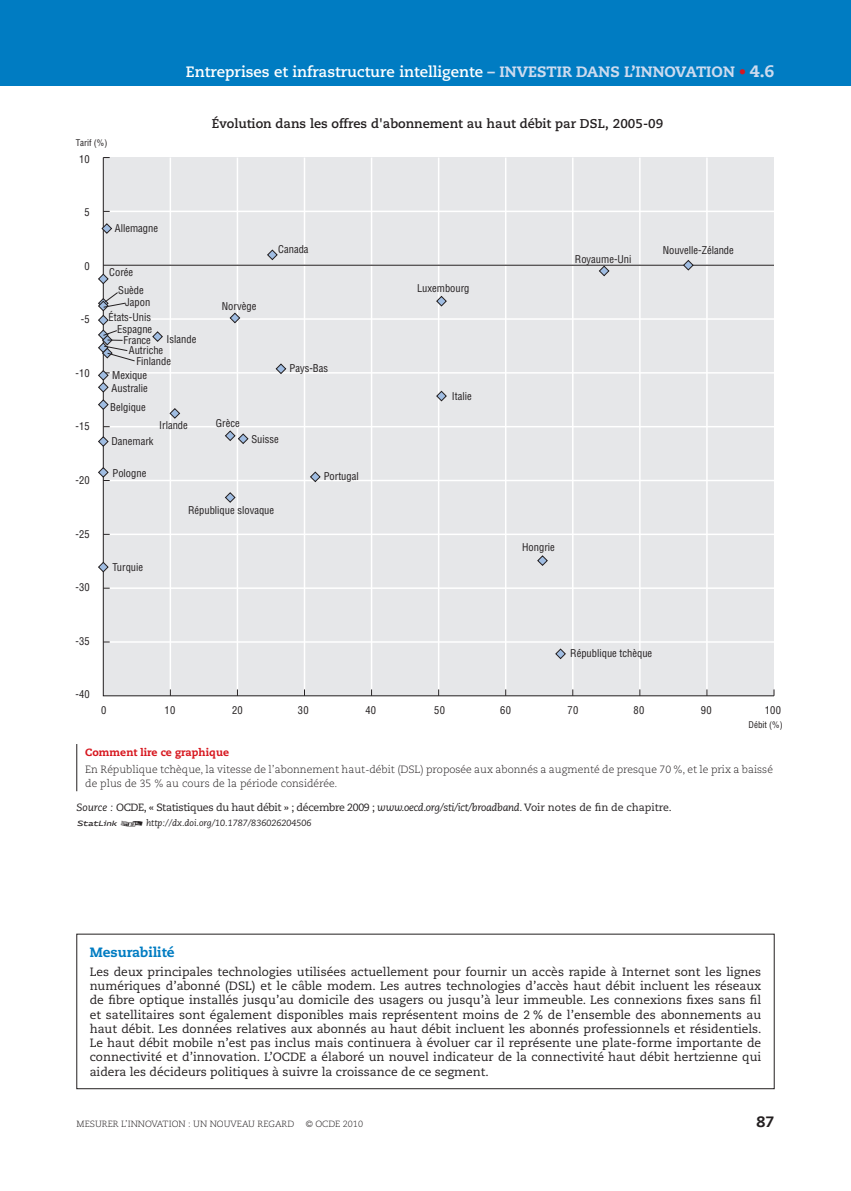
<style>
.page{position:relative;width:851px;height:1191px;background:#fff}
.page>*{position:absolute;margin:0;border:0;box-sizing:border-box;transform-origin:0 0}
.t1{font:700 15px "Caecilia LT Std";color:#fff}
.t2{font:800 15px "Caecilia LT Std";color:#231f20}
.t3{font:800 13.5px "Caecilia LT Std";color:#007cc2}
.t4{font:700 12.75px "Caecilia LT Std";color:#231f20}
.t5{font:12px/14.2px "Caecilia LT Std";color:#231f20;text-align:justify}
.t6{font:condensed 10.5px "Helvetica LT Std";color:#231f20}
.t7{font:300 10.5px/14.2px "Caecilia LT Std";color:#231f20}
.t8{font:10.5px "Caecilia LT Std";letter-spacing:-.03em;color:#231f20}
.t9{font:800 10.5px "Caecilia LT Std";color:#d7171f}
.t10{font:300 9px "Caecilia LT Std";color:#231f20}
.t11{font:italic 9px "Caecilia LT Std";color:#231f20}
.t12{font:condensed 9px "Helvetica LT Std";color:#231f20}
.s1{font-weight:800;color:#cddbef}
.s2{font-weight:800;color:#d7171f}
.s3{font-weight:800;font-size:16.5px;color:#cddbef}
.s4{font-style:italic}
.s5{font-family:"Stat Link";font-style:normal}
</style>
<div class="page">
<div style="left:0;top:0;width:21px;height:85px;background:#007cc2"></div>
<div style="left:21px;top:0;width:829px;height:85px;background:#007cc2"></div>
<div style="left:102px;top:157px;width:672px;height:539px;background:#e6e7e9"></div>
<svg style="left:98px;top:399px;width:10px;height:11px"></svg>
<svg style="left:267px;top:250px;width:10px;height:10px"></svg>
<svg style="left:555px;top:648px;width:10px;height:11px"></svg>
<svg style="left:98px;top:436px;width:10px;height:11px"></svg>
<svg style="left:102px;top:223px;width:10px;height:11px"></svg>
<svg style="left:537px;top:555px;width:10px;height:11px"></svg>
<svg style="left:152px;top:331px;width:11px;height:11px"></svg>
<svg style="left:170px;top:408px;width:10px;height:10px"></svg>
<svg style="left:436px;top:391px;width:10px;height:10px"></svg>
<svg style="left:98px;top:274px;width:10px;height:10px"></svg>
<svg style="left:436px;top:296px;width:10px;height:10px"></svg>
<svg style="left:98px;top:370px;width:12px;height:22px"></svg>
<svg style="left:276px;top:363px;width:10px;height:11px"></svg>
<svg style="left:683px;top:260px;width:10px;height:10px"></svg>
<svg style="left:230px;top:313px;width:10px;height:10px"></svg>
<svg style="left:98px;top:467px;width:12px;height:14px"></svg>
<svg style="left:310px;top:471px;width:10px;height:11px"></svg>
<svg style="left:225px;top:492px;width:10px;height:11px"></svg>
<svg style="left:225px;top:430px;width:23px;height:14px"></svg>
<svg style="left:98px;top:562px;width:10px;height:10px"></svg>
<svg style="left:598px;top:266px;width:11px;height:10px"></svg>
<svg style="left:98px;top:292px;width:37px;height:69px;background:#ccced3"></svg>
<div style="left:77px;top:934px;width:697px;height:155px;border:1px solid #231f20"></div>
<hr style="left:76px;top:744px;width:1px;height:47px;background:#231f20">
<p class="t1" style="left:186px;top:63px;width:590px">Entreprises et infrastructure intelligente <span class="s1">– Investir dans l’innovation</span> <span class="s2">•</span> <span class="s3">4.6</span></p>
<p class="t12" style="left:76px;top:137px;width:33px">Tarif (%)</p>
<p class="t6" style="left:79px;top:152px;width:12px">10</p>
<p class="t4" style="left:212px;top:116px;width:453px">Évolution dans les offres d'abonnement au haut débit par DSL, 2005-09</p>
<p class="t6" style="left:84px;top:206px;width:7px">5</p>
<p class="t6" style="left:84px;top:259px;width:7px">0</p>
<p class="t6" style="left:81px;top:313px;width:10px">-5</p>
<p class="t6" style="left:76px;top:366px;width:15px">-10</p>
<p class="t6" style="left:76px;top:420px;width:15px">-15</p>
<p class="t6" style="left:115px;top:222px;width:45px">Allemagne</p>
<p class="t6" style="left:109px;top:266px;width:25px">Corée</p>
<p class="t6" style="left:118px;top:283px;width:27px">Suède</p>
<p class="t6" style="left:125px;top:296px;width:27px">Japon</p>
<p class="t6" style="left:108px;top:311px;width:44px">États-Unis</p>
<p class="t6" style="left:117px;top:322px;width:36px">Espagne</p>
<p class="t6" style="left:123px;top:333px;width:29px">France</p>
<p class="t6" style="left:166px;top:332px;width:31px">Islande</p>
<p class="t6" style="left:129px;top:344px;width:36px">Autriche</p>
<p class="t6" style="left:137px;top:355px;width:36px">Finlande</p>
<p class="t6" style="left:112px;top:368px;width:36px">Mexique</p>
<p class="t6" style="left:112px;top:381px;width:38px">Australie</p>
<p class="t6" style="left:110px;top:400px;width:37px">Belgique</p>
<p class="t6" style="left:159px;top:419px;width:30px">Irlande</p>
<p class="t6" style="left:111px;top:435px;width:43px">Danemark</p>
<p class="t6" style="left:222px;top:299px;width:36px">Norvège</p>
<p class="t6" style="left:216px;top:417px;width:25px">Grèce</p>
<p class="t6" style="left:278px;top:243px;width:32px">Canada</p>
<p class="t6" style="left:289px;top:362px;width:40px">Pays-Bas</p>
<p class="t6" style="left:251px;top:432px;width:29px">Suisse</p>
<p class="t6" style="left:417px;top:281px;width:54px">Luxembourg</p>
<p class="t6" style="left:452px;top:390px;width:21px">Italie</p>
<p class="t6" style="left:575px;top:253px;width:58px">Royaume-Uni</p>
<p class="t6" style="left:662px;top:244px;width:73px">Nouvelle-Zélande</p>
<p class="t6" style="left:76px;top:473px;width:15px">-20</p>
<p class="t6" style="left:76px;top:527px;width:15px">-25</p>
<p class="t6" style="left:76px;top:580px;width:15px">-30</p>
<p class="t6" style="left:112px;top:467px;width:35px">Pologne</p>
<p class="t6" style="left:324px;top:470px;width:36px">Portugal</p>
<p class="t6" style="left:188px;top:503px;width:88px">République slovaque</p>
<p class="t6" style="left:112px;top:561px;width:32px">Turquie</p>
<p class="t6" style="left:522px;top:540px;width:34px">Hongrie</p>
<p class="t6" style="left:76px;top:634px;width:15px">-35</p>
<p class="t6" style="left:570px;top:646px;width:83px">République tchèque</p>
<p class="t6" style="left:76px;top:687px;width:15px">-40</p>
<p class="t6" style="left:101px;top:703px;width:7px">0</p>
<p class="t6" style="left:165px;top:703px;width:12px">10</p>
<p class="t6" style="left:232px;top:703px;width:12px">20</p>
<p class="t6" style="left:298px;top:703px;width:12px">30</p>
<p class="t6" style="left:365px;top:703px;width:12px">40</p>
<p class="t6" style="left:434px;top:703px;width:12px">50</p>
<p class="t6" style="left:500px;top:703px;width:12px">60</p>
<p class="t6" style="left:567px;top:703px;width:12px">70</p>
<p class="t6" style="left:633px;top:703px;width:12px">80</p>
<p class="t6" style="left:700px;top:703px;width:12px">90</p>
<p class="t6" style="left:764px;top:703px;width:18px">100</p>
<p class="t12" style="left:748px;top:719px;width:36px">Débit (%)</p>
<p class="t9" style="left:85px;top:746px;width:145px">Comment lire ce graphique</p>
<p class="t7" style="left:85px;top:762px;width:689px">En République tchèque, la vitesse de l’abonnement haut-débit (DSL) proposée aux abonnés a augmenté de presque 70 %, et le prix a baissé de plus de 35 % au cours de la période considérée.</p>
<p class="t8" style="left:77px;top:801px;width:596px"><span class="s4">Source :</span> OCDE, « Statistiques du haut débit » ; décembre 2009 ; <span class="s4">www.oecd.org/sti/ict/broadband.</span> Voir notes de fin de chapitre.</p>
<p class="t11" style="left:77px;top:817px;width:236px"><span class="s5">1 2</span> http://dx.doi.org/10.1787/836026204506</p>
<p class="t3" style="left:90px;top:944px;width:86px">Mesurabilité</p>
<p class="t5" style="left:90px;top:965px;width:673px">Les deux principales technologies utilisées actuellement pour fournir un accès rapide à Internet sont les lignes numériques d’abonné (DSL) et le câble modem. Les autres technologies d’accès haut débit incluent les réseaux de fibre optique installés jusqu’au domicile des usagers ou jusqu’à leur immeuble. Les connexions fixes sans fil et satellitaires sont également disponibles mais représentent moins de 2 % de l’ensemble des abonnements au haut débit. Les données relatives aux abonnés au haut débit incluent les abonnés professionnels et résidentiels.<br>Le haut débit mobile n’est pas inclus mais continuera à évoluer car il représente une plate-forme importante de connectivité et d’innovation. L’OCDE a élaboré un nouvel indicateur de la connectivité haut débit hertzienne qui aidera les décideurs politiques à suivre la croissance de ce segment.</p>
<p class="t10" style="left:77px;top:1119px;width:219px">MESURER L’INNOVATION : UN NOUVEAU REGARD</p>
<p class="t10" style="left:306px;top:1119px;width:59px">© OCDE 2010</p>
<p class="t2" style="left:756px;top:1112px;width:19px">87</p>
</div>
